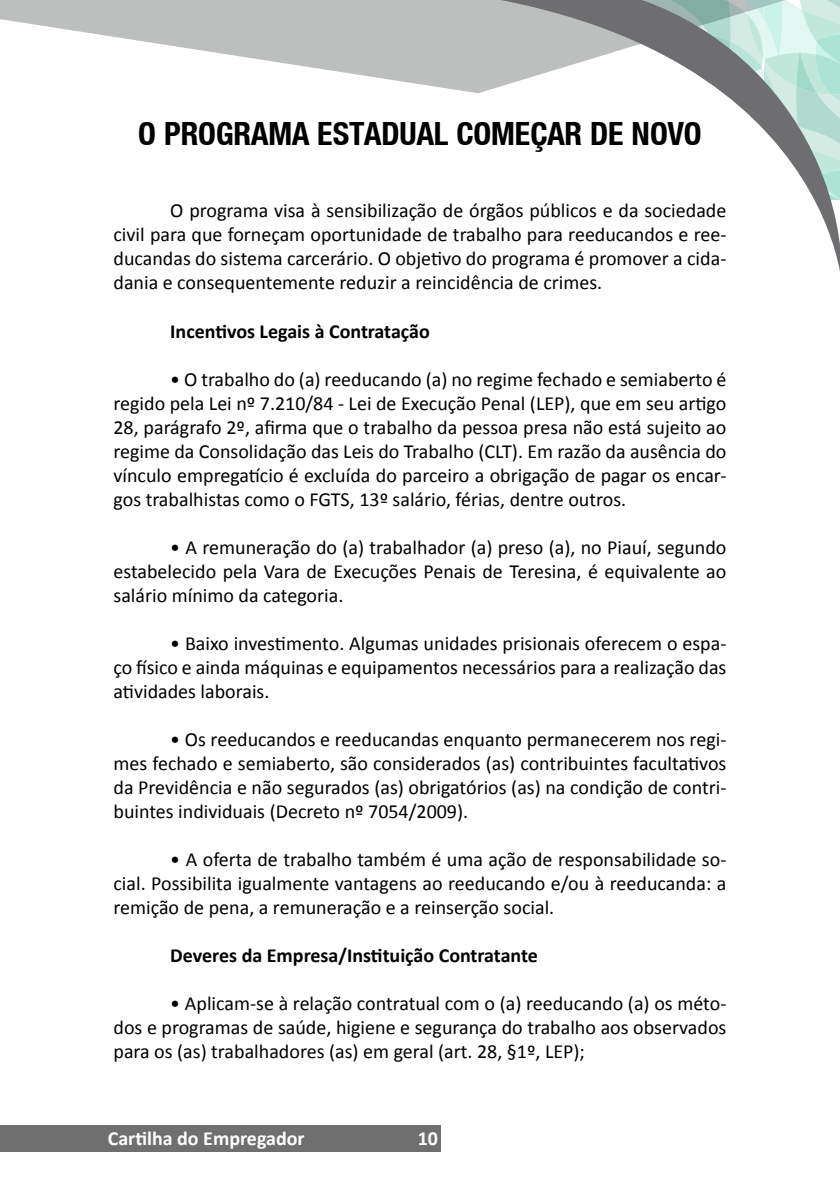
<style>
.page{position:relative;width:840px;height:1191px;background:#fff}
.page>*{position:absolute;margin:0;border:0;box-sizing:border-box;transform-origin:0 0}
.t1{font:32px "Heavenetica Cond 7 Bold SH";color:#000}
.t2{font:20px/24px "Calibri";color:#000;text-align:justify}
.t3{font:700 20px "Calibri";color:#000}
.t4{font:700 20px "Calibri";color:#fff}
</style>
<div class="page">
<div style="left:0;top:1125px;width:440px;height:27px;background:#706f6f"></div>
<svg style="left:0;top:0;width:305px;height:67px;fill:#bdbfbf"></svg>
<svg style="left:305px;top:0;width:534px;height:266px"></svg>
<h1 class="t1" style="left:138px;top:113px;width:564px">O PROGRAMA ESTADUAL COMEÇAR DE NOVO</h1>
<p class="t2" style="left:113px;top:199px;width:614px;text-indent:57px">O programa visa à sensibilização de órgãos públicos e da sociedade civil para que forneçam oportunidade de trabalho para reeducandos e ree&shy;ducandas do sistema carcerário. O objetivo do programa é promover a cida&shy;dania e consequentemente reduzir a reincidência de crimes.</p>
<p class="t3" style="left:170px;top:318px;width:261px">Incentivos Legais à Contratação</p>
<p class="t2" style="left:113px;top:367px;width:614px;text-indent:57px">• O trabalho do (a) reeducando (a) no regime fechado e semiaberto é regido pela Lei nº 7.210/84 - Lei de Execução Penal (LEP), que em seu artigo 28, parágrafo 2º, afirma que o trabalho da pessoa presa não está sujeito ao regime da Consolidação das Leis do Trabalho (CLT). Em razão da ausência do vínculo empregatício é excluída do parceiro a obrigação de pagar os encar&shy;gos trabalhistas como o FGTS, 13º salário, férias, dentre outros.</p>
<p class="t2" style="left:113px;top:535px;width:614px;text-indent:57px">• A remuneração do (a) trabalhador (a) preso (a), no Piauí, segundo estabelecido pela Vara de Execuções Penais de Teresina, é equivalente ao salário mínimo da categoria.</p>
<p class="t2" style="left:113px;top:631px;width:614px;text-indent:57px">• Baixo investimento. Algumas unidades prisionais oferecem o espa&shy;ço físico e ainda máquinas e equipamentos necessários para a realização das atividades laborais.</p>
<p class="t2" style="left:113px;top:727px;width:614px;text-indent:57px">• Os reeducandos e reeducandas enquanto permanecerem nos regi&shy;mes fechado e semiaberto, são considerados (as) contribuintes facultativos da Previdência e não segurados (as) obrigatórios (as) na condição de contri&shy;buintes individuais (Decreto nº 7054/2009).</p>
<p class="t2" style="left:113px;top:847px;width:614px;text-indent:57px">• A oferta de trabalho também é uma ação de responsabilidade so&shy;cial. Possibilita igualmente vantagens ao reeducando e/ou à reeducanda: a remição de pena, a remuneração e a reinserção social.</p>
<p class="t3" style="left:170px;top:942px;width:369px">Deveres da Empresa/Instituição Contratante</p>
<p class="t2" style="left:113px;top:991px;width:614px;text-indent:57px">• Aplicam-se à relação contratual com o (a) reeducando (a) os méto&shy;dos e programas de saúde, higiene e segurança do trabalho aos observados para os (as) trabalhadores (as) em geral (art. 28, §1º, LEP);</p>
<p class="t4" style="left:108px;top:1125px;width:198px">Cartilha do Empregador</p>
<p class="t4" style="left:417px;top:1125px;width:22px">10</p>
</div>
